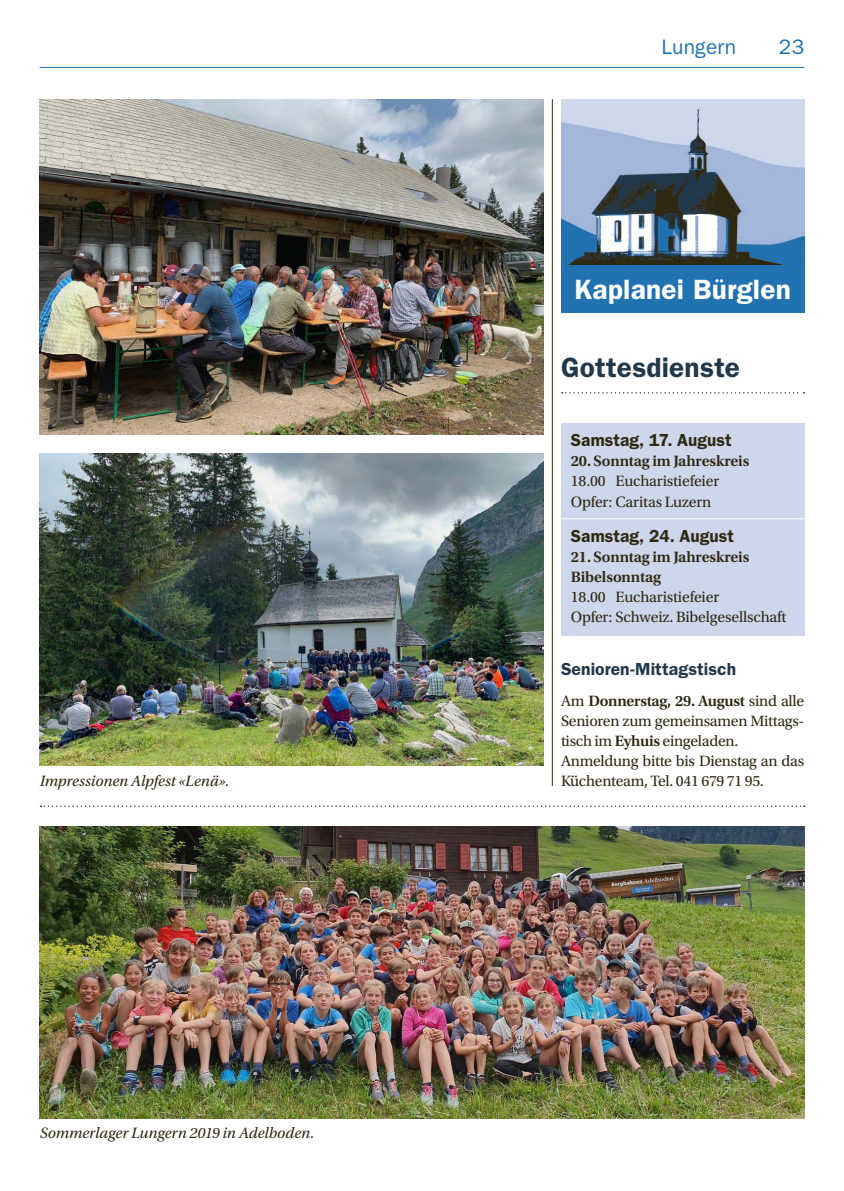
<style>
.page{position:relative;width:844px;height:1191px;background:#fff}
.page>*{position:absolute;margin:0;border:0;box-sizing:border-box;transform-origin:0 0}
.t1{font:600 28px "ITC Franklin Gothic Std";letter-spacing:.01em;color:#fff}
.t2{font:600 28px "ITC Franklin Gothic Std";letter-spacing:.01em;color:#21384b}
.t3{font:21px "ITC Franklin Gothic Std";letter-spacing:.01em;color:#2172b0}
.t4{font:600 17.5px "ITC Franklin Gothic Std";letter-spacing:.005em;color:#2f2912}
.t5{font:600 17.5px "ITC Franklin Gothic Std";letter-spacing:.005em;color:#21384b}
.t6{font:15.75px/20.1px "Utopia Std";letter-spacing:-.015em;color:#2f2912}
.t7{font:italic 15.75px "Utopia Std";color:#2f2912}
.t8{font:600 15.75px/20.1px "Utopia Std";letter-spacing:-.01em;color:#2f2912}
.s1{font-weight:600}
</style>
<div class="page">
<hr style="left:40px;top:67px;width:764px;height:1px;background:#2172b0">
<img style="left:561px;top:99px;width:243px;height:167px">
<div style="left:561px;top:266px;width:243px;height:47px;background:#2172b0"></div>
<div style="left:561px;top:423px;width:243px;height:212px;background:#cdd6eb"></div>
<hr style="left:561px;top:518px;width:243px;height:1px;background:#fff">
<hr style="left:552px;top:99px;width:1px;height:687px;background:#2f2912">
<svg style="left:561px;top:392px;width:243px;height:1px"></svg>
<svg style="left:40px;top:805px;width:764px;height:2px"></svg>
<img style="left:40px;top:99px;width:503px;height:335px">
<img style="left:40px;top:454px;width:503px;height:312px">
<img style="left:40px;top:826px;width:764px;height:292px">
<h2 class="t3" style="left:661px;top:35px;width:76px">Lungern</h2>
<h2 class="t3" style="left:778px;top:35px;width:27px">23</h2>
<h1 class="t1" style="left:574px;top:273px;width:218px">Kaplanei Bürglen</h1>
<h1 class="t2" style="left:561px;top:351px;width:180px">Gottesdienste</h1>
<p class="t4" style="left:570px;top:430px;width:162px">Samstag, 17. August</p>
<p class="t8" style="left:570px;top:451px;width:180px">20. Sonntag im Jahreskreis</p>
<p class="t6" style="left:570px;top:471px;width:150px">18.00 Eucharistiefeier<br>Opfer: Caritas Luzern</p>
<p class="t4" style="left:570px;top:525px;width:164px">Samstag, 24. August</p>
<p class="t8" style="left:570px;top:547px;width:180px">21. Sonntag im Jahreskreis<br>Bibelsonntag</p>
<p class="t6" style="left:570px;top:587px;width:217px">18.00 Eucharistiefeier<br>Opfer: Schweiz. Bibelgesellschaft</p>
<p class="t5" style="left:561px;top:659px;width:177px">Senioren-Mittagstisch</p>
<p class="t6" style="left:561px;top:690px;width:245px">Am <span class="s1">Donnerstag, 29. August</span> sind alle Senioren zum gemeinsamen Mittags&shy;tisch im <span class="s1">Eyhuis</span> eingeladen.<br>Anmeldung bitte bis Dienstag an das</p>
<p class="t7" style="left:40px;top:772px;width:191px">Impressionen Alpfest «Lenä».</p>
<p class="t6" style="left:561px;top:771px;width:204px">Küchenteam, Tel. 041 679 71 95.</p>
<p class="t7" style="left:40px;top:1124px;width:276px">Sommerlager Lungern 2019 in Adelboden.</p>
</div>
